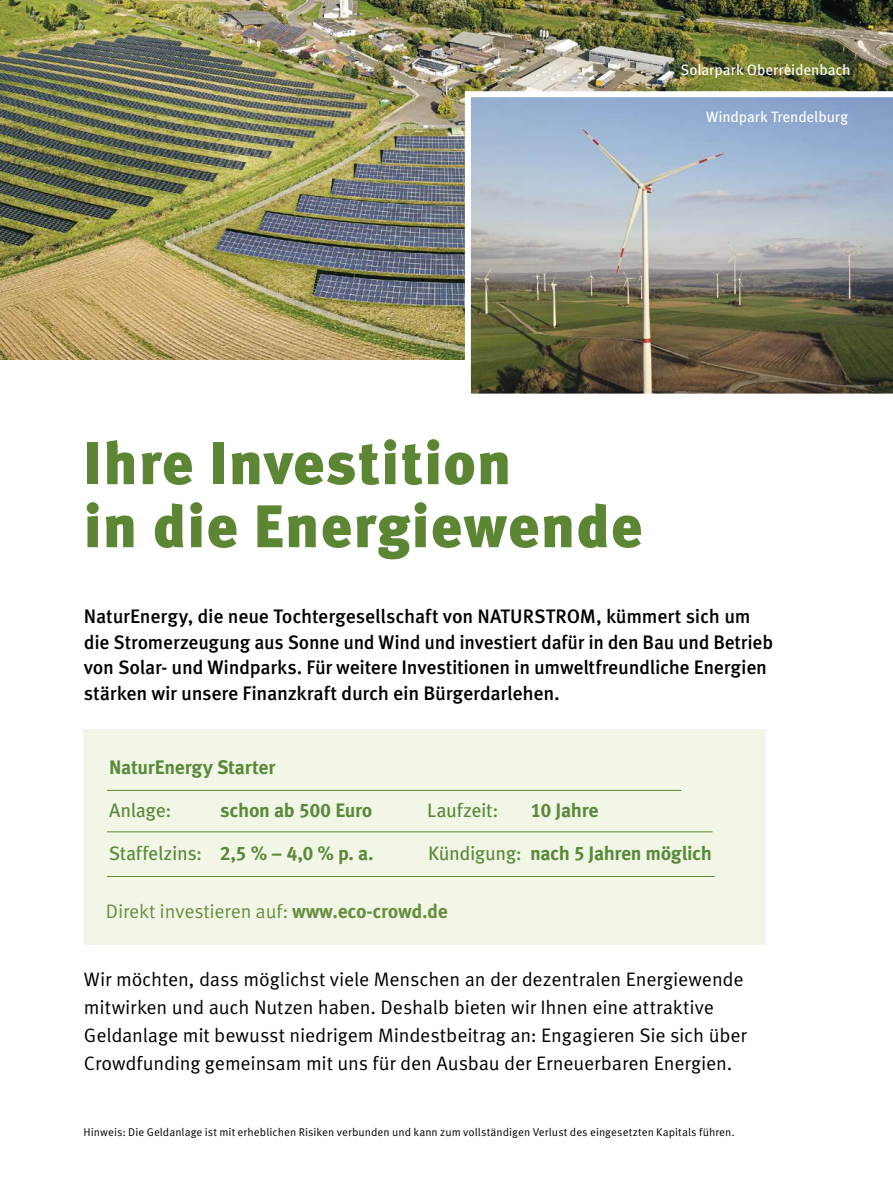
<style>
.page{position:relative;width:893px;height:1191px;background:#fff}
.page>*{position:absolute;margin:0;border:0;box-sizing:border-box;transform-origin:0 0}
.t1{font:900 60px/63px "Meta OT";letter-spacing:.015em;color:#5c8633}
.t2{font:19.5px/28px "Meta OT Norm";letter-spacing:-.005em;color:#000}
.t3{font:500 19.5px/25.5px "Meta OT";letter-spacing:-.015em;color:#000}
.t4{font:700 19.5px "Meta OT";letter-spacing:-.02em;color:#59893b}
.t5{font:19.5px "Meta OT Norm";letter-spacing:-.01em;color:#688e3f}
.t6{font:19.5px "Meta OT";letter-spacing:-.015em;color:#59893b}
.t7{font:15px "Meta OT";letter-spacing:-.005em;color:#fff}
.t8{font:11.25px "Meta OT Norm";letter-spacing:.005em;color:#000}
.s1{font-weight:400}
.s2{font-family:"Meta OT";font-weight:700}
</style>
<div class="page">
<img style="left:0;top:0;width:893px;height:360px">
<div style="left:84px;top:729px;width:682px;height:215px;background:#f2f6e6"></div>
<hr style="left:107px;top:790px;width:574px;height:1px;background:#5c8633">
<hr style="left:107px;top:876px;width:608px;height:1px;background:#5c8633">
<hr style="left:107px;top:831px;width:605px;height:1px;background:#5c8633">
<img style="left:465px;top:91px;width:428px;height:303px">
<p class="t7" style="left:680px;top:61px;width:172px">Solarpark Oberreidenbach</p>
<p class="t7" style="left:706px;top:108px;width:144px">Windpark Trendelburg</p>
<h1 class="t1" style="left:84px;top:434px;width:561px">Ihre Investition<br>in die Energiewende</h1>
<p class="t3" style="left:84px;top:604px;width:691px">NaturEnergy, die neue Tochtergesellschaft von NATURSTROM, kümmert sich um die Stromerzeugung aus Sonne und Wind und investiert dafür in den Bau und Betrieb von Solar- und Windparks. Für weitere Investitionen in umweltfreundliche Energien stärken wir unsere Finanzkraft durch ein Bürgerdarlehen.</p>
<p class="t4" style="left:109px;top:755px;width:168px">NaturEnergy Starter</p>
<p class="t6" style="left:109px;top:798px;width:64px">Anlage:</p>
<p class="t4" style="left:220px;top:798px;width:154px">schon ab 500 Euro</p>
<p class="t6" style="left:427px;top:798px;width:73px">Laufzeit:</p>
<p class="t4" style="left:531px;top:798px;width:69px">10 Jahre</p>
<p class="t4" style="left:109px;top:840px;width:267px"><span class="s1">Staffelzins:</span> 2,5 % – 4,0 % p. a.</p>
<p class="t4" style="left:428px;top:840px;width:285px"><span class="s1">Kündigung:</span> nach 5 Jahren möglich</p>
<p class="t5" style="left:106px;top:899px;width:343px">Direkt investieren auf: <span class="s2">www.eco-crowd.de</span></p>
<p class="t2" style="left:84px;top:966px;width:664px">Wir möchten, dass möglichst viele Menschen an der dezentralen Energiewende mitwirken und auch Nutzen haben. Deshalb bieten wir Ihnen eine attraktive Geldanlage mit bewusst niedrigem Mindestbeitrag an: Engagieren Sie sich über Crowdfunding gemeinsam mit uns für den Ausbau der Erneuerbaren Energien.</p>
<p class="t8" style="left:84px;top:1125px;width:653px">Hinweis: Die Geldanlage ist mit erheblichen Risiken verbunden und kann zum vollständigen Verlust des eingesetzten Kapitals führen.</p>
</div>
